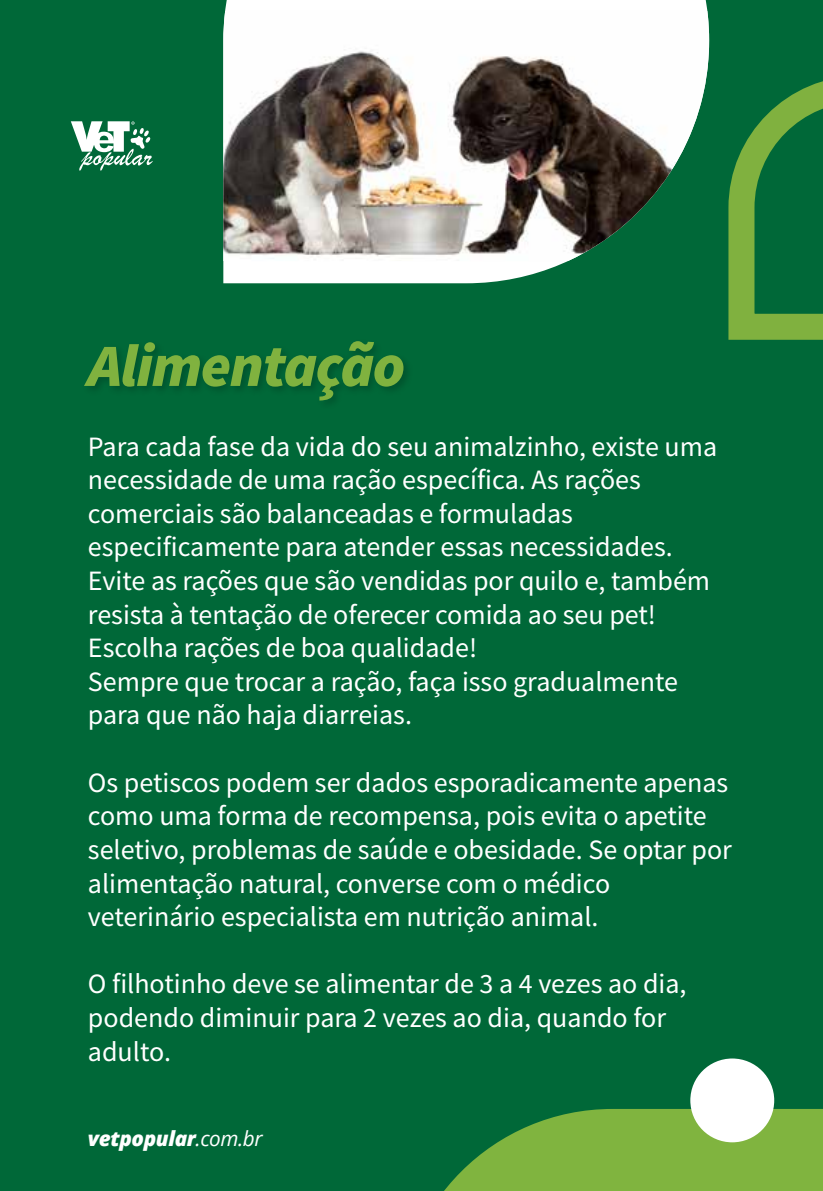
<style>
.page{position:relative;width:823px;height:1191px;background:#fff}
.page>*{position:absolute;margin:0;border:0;box-sizing:border-box;transform-origin:0 0}
.t1{font:italic 900 60px "Source Sans Pro";letter-spacing:-.02em;color:#80b23f}
.t2{font:28px/33.6px "Source Sans Pro";color:#fff}
.t3{font:italic 800 20.6px "Open Sans";letter-spacing:-.02em;color:#fff}
.s1{font-weight:400}
</style>
<div class="page">
<div style="left:0;top:0;width:822px;height:1191px;background:#006838"></div>
<svg style="left:444px;top:1109px;width:378px;height:82px"></svg>
<svg style="left:223px;top:0;width:485px;height:283px;fill:#fff"></svg>
<img style="left:223px;top:11px;width:485px;height:250px">
<div style="left:690px;top:1058px;width:83px;height:84px;background:#fff;border-radius:50%"></div>
<svg style="left:728px;top:81px;width:94px;height:259px"></svg>
<svg style="left:71px;top:121px;width:81px;height:50px"></svg>
<h1 class="t1" style="left:88px;top:324px;width:318px">Alimentação</h1>
<p class="t2" style="left:88px;top:429px;width:630px">Para cada fase da vida do seu animalzinho, existe uma necessidade de uma ração específica. As rações comerciais são balanceadas e formuladas especificamente para atender essas necessidades.<br>Evite as rações que são vendidas por quilo e, também resista à tentação de oferecer comida ao seu pet!<br>Escolha rações de boa qualidade!<br>Sempre que trocar a ração, faça isso gradualmente para que não haja diarreias.</p>
<p class="t2" style="left:88px;top:765px;width:645px">Os petiscos podem ser dados esporadicamente apenas como uma forma de recompensa, pois evita o apetite seletivo, problemas de saúde e obesidade. Se optar por alimentação natural, converse com o médico veterinário especialista em nutrição animal.</p>
<p class="t2" style="left:88px;top:967px;width:599px">O filhotinho deve se alimentar de 3 a 4 vezes ao dia, podendo diminuir para 2 vezes ao dia, quando for adulto.</p>
<p class="t3" style="left:88px;top:1122px;width:176px">vetpopular<span class="s1">.com.br</span></p>
</div>
